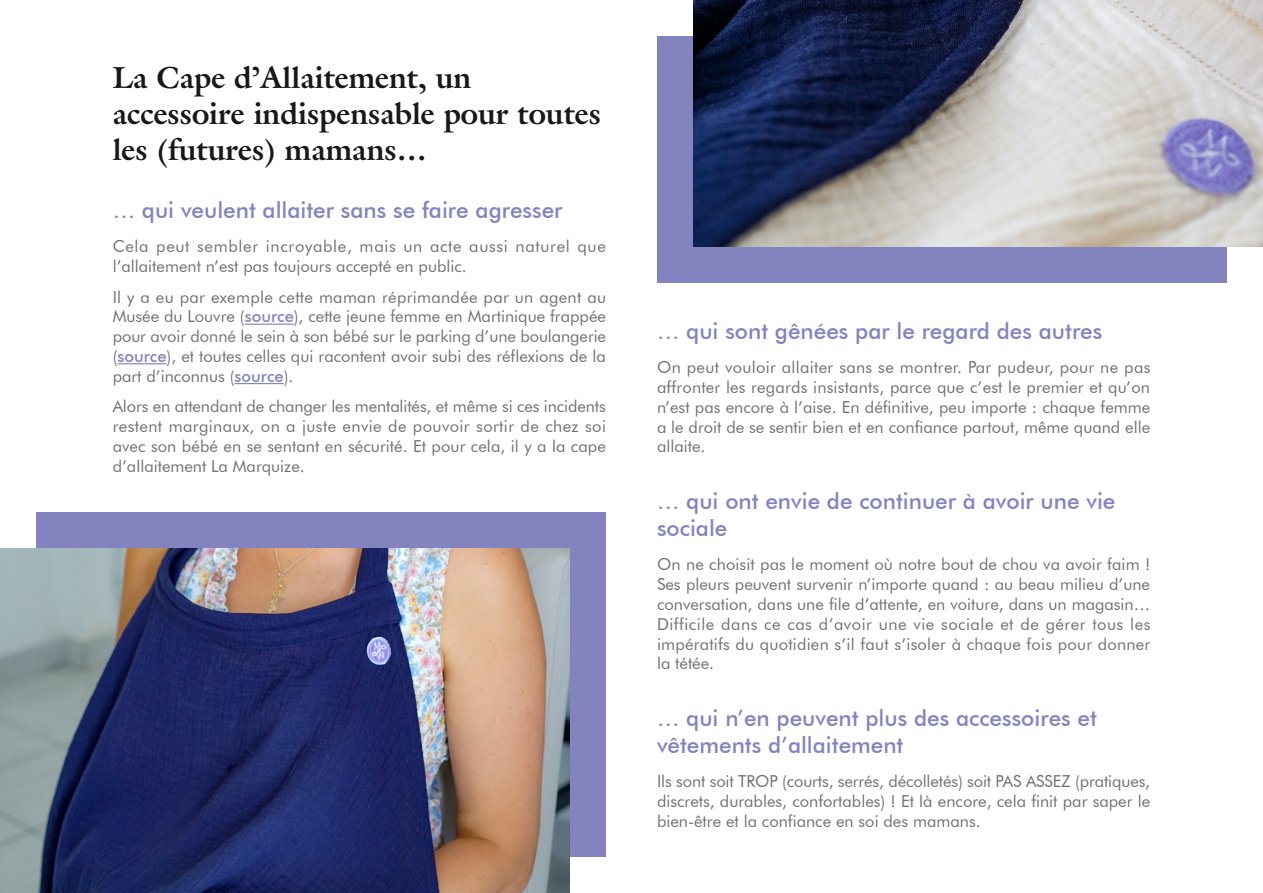
<style>
.page{position:relative;width:1263px;height:893px;background:#fff}
.page>*{position:absolute;margin:0;border:0;box-sizing:border-box;transform-origin:0 0}
.Pages_-_Titre_1{font:700 30px/36px "Galliard IT Cby BT";color:#181818}
.Pages_-_Titre_2{font:500 22.5px/27px "Futura BT";color:#8384bf}
.Pages_-_Paragraphe{font:16.5px/19.8px "Futura BT";color:#707173;text-align:justify}
.Pages_-_Paragraphe-2{font:16.5px/19.8px "Futura BT";letter-spacing:.04em;color:#707173}
.s1{font-weight:500;color:#8384bf}
</style>
<div class="page">
<hr style="left:245px;top:324px;width:49px;height:1px;background:#8384bf">
<hr style="left:117px;top:363px;width:50px;height:1px;background:#8384bf">
<hr style="left:234px;top:383px;width:50px;height:1px;background:#8384bf">
<div style="left:36px;top:512px;width:570px;height:345px;background:#8384bf"></div>
<img style="left:0;top:549px;width:570px;height:344px">
<div style="left:657px;top:36px;width:570px;height:246px;background:#8384bf"></div>
<img style="left:693px;top:0;width:570px;height:246px">
<p class="Pages_-_Titre_1" style="left:113px;top:59px;width:490px">La Cape d’Allaitement, un accessoire indispensable pour toutes les (futures) mamans…</p>
<p class="Pages_-_Titre_2" style="left:113px;top:196px;width:451px">… qui veulent allaiter sans se faire agresser</p>
<p class="Pages_-_Paragraphe-2" style="left:113px;top:236px;width:495px">Cela peut sembler incroyable, mais un acte aussi naturel que l’allaitement n’est pas toujours accepté en public.</p>
<p class="Pages_-_Paragraphe" style="left:113px;top:287px;width:495px">Il y a eu par exemple cette maman réprimandée par un agent au Musée du Louvre (<span class="s1">source</span>), cette jeune femme en Martinique frappée pour avoir donné le sein à son bébé sur le parking d’une boulangerie (<span class="s1">source</span>), et toutes celles qui racontent avoir subi des réflexions de la part d’inconnus (<span class="s1">source</span>).</p>
<p class="Pages_-_Paragraphe" style="left:113px;top:396px;width:495px">Alors en attendant de changer les mentalités, et même si ces incidents restent marginaux, on a juste envie de pouvoir sortir de chez soi avec son bébé en se sentant en sécurité. Et pour cela, il y a la cape d’allaitement La Marquize.</p>
<p class="Pages_-_Titre_2" style="left:657px;top:317px;width:447px">… qui sont gênées par le regard des autres</p>
<p class="Pages_-_Paragraphe" style="left:657px;top:357px;width:495px">On peut vouloir allaiter sans se montrer. Par pudeur, pour ne pas affronter les regards insistants, parce que c’est le premier et qu’on n’est pas encore à l’aise. En définitive, peu importe : chaque femme a le droit de se sentir bien et en confiance partout, même quand elle allaite.</p>
<p class="Pages_-_Titre_2" style="left:657px;top:487px;width:460px">… qui ont envie de continuer à avoir une vie sociale</p>
<p class="Pages_-_Paragraphe" style="left:657px;top:555px;width:495px">On ne choisit pas le moment où notre bout de chou va avoir faim !<br>Ses pleurs peuvent survenir n’importe quand : au beau milieu d’une conversation, dans une file d’attente, en voiture, dans un magasin… Difficile dans ce cas d’avoir une vie sociale et de gérer tous les impératifs du quotidien s’il faut s’isoler à chaque fois pour donner la tétée.</p>
<p class="Pages_-_Titre_2" style="left:657px;top:704px;width:441px">… qui n’en peuvent plus des accessoires et vêtements d’allaitement</p>
<p class="Pages_-_Paragraphe" style="left:657px;top:772px;width:495px">Ils sont soit TROP (courts, serrés, décolletés) soit PAS ASSEZ (pratiques, discrets, durables, confortables) ! Et là encore, cela finit par saper le bien-être et la confiance en soi des mamans.</p>
</div>
